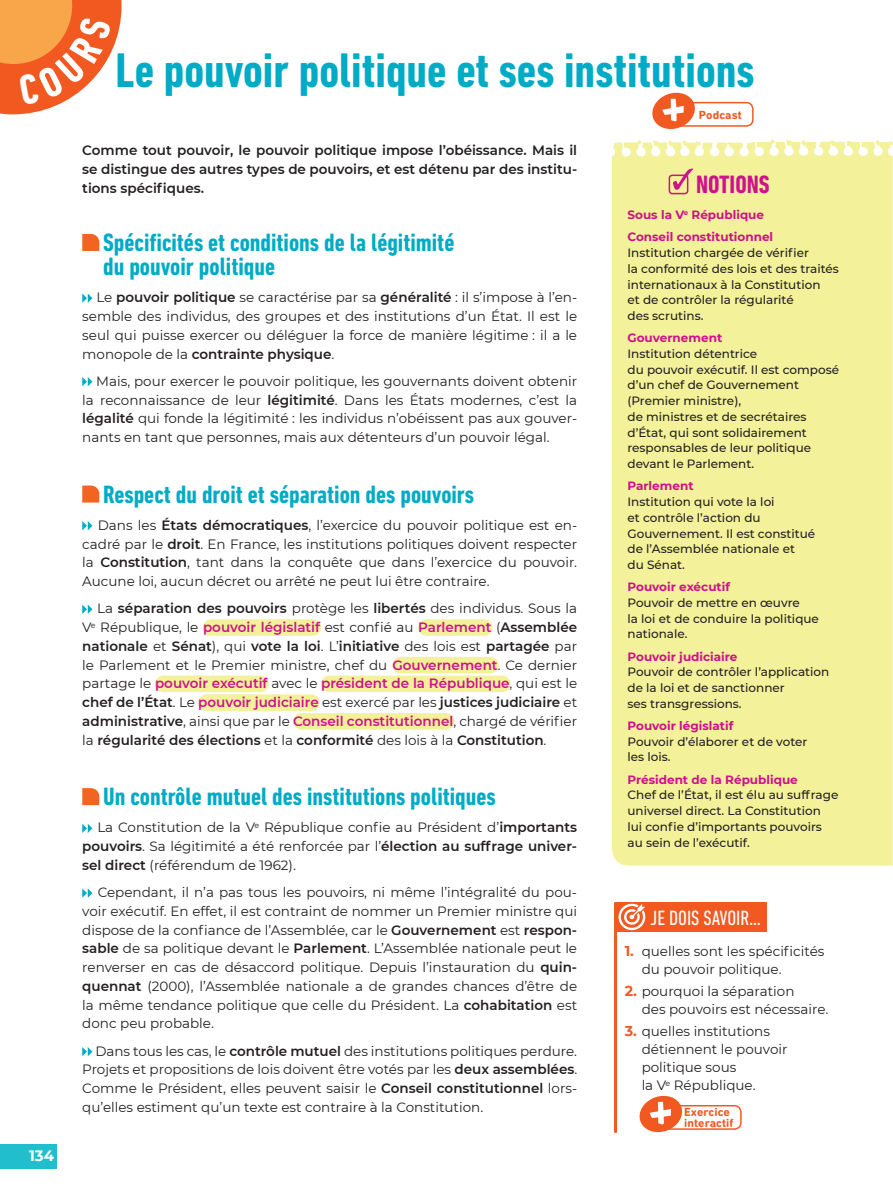
<style>
.page{position:relative;width:893px;height:1192px;background:#fff}
.page>*{position:absolute;margin:0;border:0;box-sizing:border-box;transform-origin:0 0}
.t1{font:700 condensed 49.5px "DIN Next LT Pro";color:#00abc5}
.t2{font:700 condensed 25.5px/24px "DIN Next LT Pro";color:#00abc5}
.t3{font:700 condensed 25.5px "DIN Next LT Pro";color:#ce118c}
.t4{font:condensed 21px "DIN Next LT Pro";color:#fff}
.t5{font:700 15px "Montserrat";color:#fff}
.t6{font:13.5px/18.8px "Montserrat";color:#231f20;text-align:justify}
.t7{font:600 13.5px/18.8px "Montserrat";color:#231f20;text-align:justify}
.t8{font:500 12px/15.8px "Montserrat";color:#231f20}
.t9{font:700 12px/22.2px "Montserrat";color:#ce118c}
.t10{font:700 12px/10.5px "DIN Next Rounded LT Pro";letter-spacing:.01em;color:#f15921}
.s1{font-weight:600}
.s2{font-weight:600;color:#ce118c}
.s3{font-weight:700;font-size:14.25px;color:#f15921}
</style>
<div class="page">
<div style="left:0;top:1144px;width:57px;height:24px;background:#21bece"></div>
<div style="left:612px;top:139px;width:280px;height:726px;background:#f3f199"></div>
<div style="left:668px;top:175px;width:20px;height:19px;border:2px solid #ce118c;border-radius:3px"></div>
<svg style="left:673px;top:168px;width:20px;height:22px"></svg>
<div style="left:615px;top:902px;width:151px;height:30px;background:#f15921"></div>
<img style="left:618px;top:903px;width:28px;height:28px">
<hr style="left:614px;top:902px;width:3px;height:231px;background:#f15921">
<div style="left:211px;top:619px;width:101px;height:17px;background:#f3f199"></div>
<svg style="left:245px;top:619px;width:50px;height:17px"></svg>
<svg style="left:312px;top:619px;width:1px;height:17px"></svg>
<div style="left:426px;top:619px;width:57px;height:17px;background:#f3f199"></div>
<svg style="left:455px;top:619px;width:14px;height:17px"></svg>
<svg style="left:483px;top:619px;width:1px;height:17px"></svg>
<div style="left:163px;top:675px;width:96px;height:17px;background:#f3f199"></div>
<div style="left:329px;top:675px;width:172px;height:17px;background:#f3f199"></div>
<svg style="left:364px;top:657px;width:126px;height:19px"></svg>
<svg style="left:501px;top:675px;width:1px;height:17px"></svg>
<div style="left:206px;top:694px;width:104px;height:17px;background:#f3f199"></div>
<svg style="left:195px;top:675px;width:98px;height:36px"></svg>
<svg style="left:310px;top:694px;width:1px;height:17px"></svg>
<div style="left:301px;top:713px;width:144px;height:16px;background:#f3f199"></div>
<svg style="left:341px;top:713px;width:86px;height:1px"></svg>
<svg style="left:445px;top:713px;width:1px;height:16px"></svg>
<svg style="left:82px;top:234px;width:17px;height:17px"></svg>
<svg style="left:82px;top:293px;width:10px;height:10px"></svg>
<svg style="left:82px;top:377px;width:10px;height:9px"></svg>
<svg style="left:82px;top:485px;width:17px;height:17px"></svg>
<svg style="left:82px;top:521px;width:10px;height:9px"></svg>
<svg style="left:82px;top:604px;width:10px;height:10px"></svg>
<svg style="left:82px;top:788px;width:17px;height:17px"></svg>
<svg style="left:82px;top:824px;width:10px;height:9px"></svg>
<svg style="left:82px;top:888px;width:10px;height:10px"></svg>
<svg style="left:82px;top:1047px;width:10px;height:9px"></svg>
<svg style="left:639px;top:1095px;width:103px;height:38px"></svg>
<svg style="left:652px;top:92px;width:102px;height:37px"></svg>
<svg style="left:0;top:0;width:121px;height:114px"></svg>
<p class="t5" style="left:29px;top:1145px;width:27px">134</p>
<h1 class="t1" style="left:116px;top:42px;width:640px">Le pouvoir politique et ses institutions</h1>
<p class="t7" style="left:82px;top:141px;width:496px">Comme tout pouvoir, le pouvoir politique impose l’obéissance. Mais il se distingue des autres types de pouvoirs, et est détenu par des institu&shy;tions spécifiques.</p>
<h2 class="t2" style="left:103px;top:230px;width:353px">Spécificités et conditions de la légitimité du pouvoir politique</h2>
<p class="t6" style="left:82px;top:288px;width:496px;text-indent:14px">Le <span class="s1">pouvoir politique</span> se caractérise par sa <span class="s1">généralité</span> : il s’impose à l’en&shy;semble des individus, des groupes et des institutions d’un État. Il est le seul qui puisse exercer ou déléguer la force de manière légitime : il a le monopole de la <span class="s1">contrainte physique</span>.</p>
<p class="t6" style="left:82px;top:371px;width:496px;text-indent:14px">Mais, pour exercer le pouvoir politique, les gouvernants doivent obtenir la reconnaissance de leur <span class="s1">légitimité</span>. Dans les États modernes, c’est la <span class="s1">légalité</span> qui fonde la légitimité : les individus n’obéissent pas aux gouver&shy;nants en tant que personnes, mais aux détenteurs d’un pouvoir légal.</p>
<h2 class="t2" style="left:103px;top:482px;width:372px">Respect du droit et séparation des pouvoirs</h2>
<p class="t6" style="left:82px;top:515px;width:496px;text-indent:15px">Dans les <span class="s1">États démocratiques</span>, l’exercice du pouvoir politique est en&shy;cadré par le <span class="s1">droit</span>. En France, les institutions politiques doivent respecter la <span class="s1">Constitution</span>, tant dans la conquête que dans l’exercice du pouvoir.<br>Aucune loi, aucun décret ou arrêté ne peut lui être contraire.</p>
<p class="t6" style="left:82px;top:599px;width:496px;text-indent:15px">La <span class="s1">séparation des pouvoirs</span> protège les <span class="s1">libertés</span> des individus. Sous la V<sup>e</sup> République, le <span class="s2">pouvoir législatif</span> est confié au <span class="s2">Parlement</span> (<span class="s1">Assemblée nationale</span> et <span class="s1">Sénat</span>), qui <span class="s1">vote la loi</span>. L’<span class="s1">initiative</span> des lois est <span class="s1">partagée</span> par le Parlement et le Premier ministre, chef du <span class="s2">Gouvernement</span>. Ce dernier partage le <span class="s2">pouvoir exécutif</span> avec le <span class="s2">président de la République</span>, qui est le <span class="s1">chef de l’État</span>. Le <span class="s2">pouvoir judiciaire</span> est exercé par les <span class="s1">justices judiciaire</span> et <span class="s1">administrative</span>, ainsi que par le <span class="s2">Conseil constitutionnel</span>, chargé de vérifier la <span class="s1">régularité des élections</span> et la <span class="s1">conformité</span> des lois à la <span class="s1">Constitution</span>.</p>
<h2 class="t2" style="left:103px;top:784px;width:394px">Un contrôle mutuel des institutions politiques</h2>
<p class="t6" style="left:82px;top:818px;width:496px;text-indent:15px">La Constitution de la V<sup>e</sup> République confie au Président d’<span class="s1">importants pouvoirs</span>. Sa légitimité a été renforcée par l’<span class="s1">élection au suffrage univer&shy;sel direct</span> (référendum de 1962).</p>
<p class="t6" style="left:82px;top:882px;width:496px;text-indent:15px">Cependant, il n’a pas tous les pouvoirs, ni même l’intégralité du pou&shy;voir exécutif. En effet, il est contraint de nommer un Premier ministre qui dispose de la confiance de l’Assemblée, car le <span class="s1">Gouvernement</span> est <span class="s1">respon&shy;sable</span> de sa politique devant le <span class="s1">Parlement</span>. L’Assemblée nationale peut le renverser en cas de désaccord politique. Depuis l’instauration du <span class="s1">quin&shy;quennat</span> (2000), l’Assemblée nationale a de grandes chances d’être de la même tendance politique que celle du Président. La <span class="s1">cohabitation</span> est donc peu probable.</p>
<p class="t6" style="left:82px;top:1041px;width:496px;text-indent:13px">Dans tous les cas, le <span class="s1">contrôle mutuel</span> des institutions politiques perdure.<br>Projets et propositions de lois doivent être votés par les <span class="s1">deux assemblées</span>.<br>Comme le Président, elles peuvent saisir le <span class="s1">Conseil constitutionnel</span> lors&shy;qu’elles estiment qu’un texte est contraire à la Constitution.</p>
<p class="t10" style="left:699px;top:109px;width:44px">Podcast</p>
<h2 class="t3" style="left:696px;top:170px;width:75px">NOTIONS</h2>
<p class="t9" style="left:627px;top:203px;width:147px">Sous la V<sup>e</sup> République<br>Conseil constitutionnel</p>
<p class="t8" style="left:627px;top:244px;width:213px">Institution chargée de vérifier<br>la conformité des lois et des traités internationaux à la Constitution<br>et de contrôler la régularité<br>des scrutins.</p>
<p class="t9" style="left:627px;top:326px;width:96px">Gouvernement</p>
<p class="t8" style="left:627px;top:345px;width:213px">Institution détentrice<br>du pouvoir exécutif. Il est composé d’un chef de Gouvernement (Premier ministre),<br>de ministres et de secrétaires d’État, qui sont solidairement responsables de leur politique devant le Parlement.</p>
<p class="t9" style="left:627px;top:474px;width:68px">Parlement</p>
<p class="t8" style="left:627px;top:493px;width:189px">Institution qui vote la loi<br>et contrôle l’action du<br>Gouvernement. Il est constitué de l’Assemblée nationale et<br>du Sénat.</p>
<p class="t9" style="left:627px;top:575px;width:104px">Pouvoir exécutif</p>
<p class="t8" style="left:627px;top:594px;width:193px">Pouvoir de mettre en œuvre<br>la loi et de conduire la politique nationale.</p>
<p class="t9" style="left:627px;top:644px;width:111px">Pouvoir judiciaire</p>
<p class="t8" style="left:627px;top:664px;width:203px">Pouvoir de contrôler l’application de la loi et de sanctionner<br>ses transgressions.</p>
<p class="t9" style="left:627px;top:714px;width:107px">Pouvoir législatif</p>
<p class="t8" style="left:627px;top:733px;width:181px">Pouvoir d’élaborer et de voter les lois.</p>
<p class="t9" style="left:627px;top:767px;width:172px">Président de la République</p>
<p class="t8" style="left:627px;top:787px;width:212px">Chef de l’État, il est élu au suffrage universel direct. La Constitution lui confie d’importants pouvoirs au sein de l’exécutif.</p>
<h3 class="t4" style="left:650px;top:906px;width:112px">JE DOIS SAVOIR…</h3>
<p class="t6" style="left:641px;top:941px;width:184px;line-height:18px;text-indent:-17px"><span class="s3">1.</span> quelles sont les spécificités du pouvoir politique.</p>
<p class="t6" style="left:641px;top:981px;width:187px;line-height:18px;text-indent:-17px"><span class="s3">2.</span> pourquoi la séparation<br>des pouvoirs est nécessaire.</p>
<p class="t6" style="left:641px;top:1022px;width:147px;line-height:18px;text-align:left;text-indent:-17px"><span class="s3">3.</span> quelles institutions détiennent le pouvoir politique sous<br>la V<sup>e</sup> République.</p>
<p class="t10" style="left:684px;top:1107px;width:51px">Exercice interactif</p>
</div>
